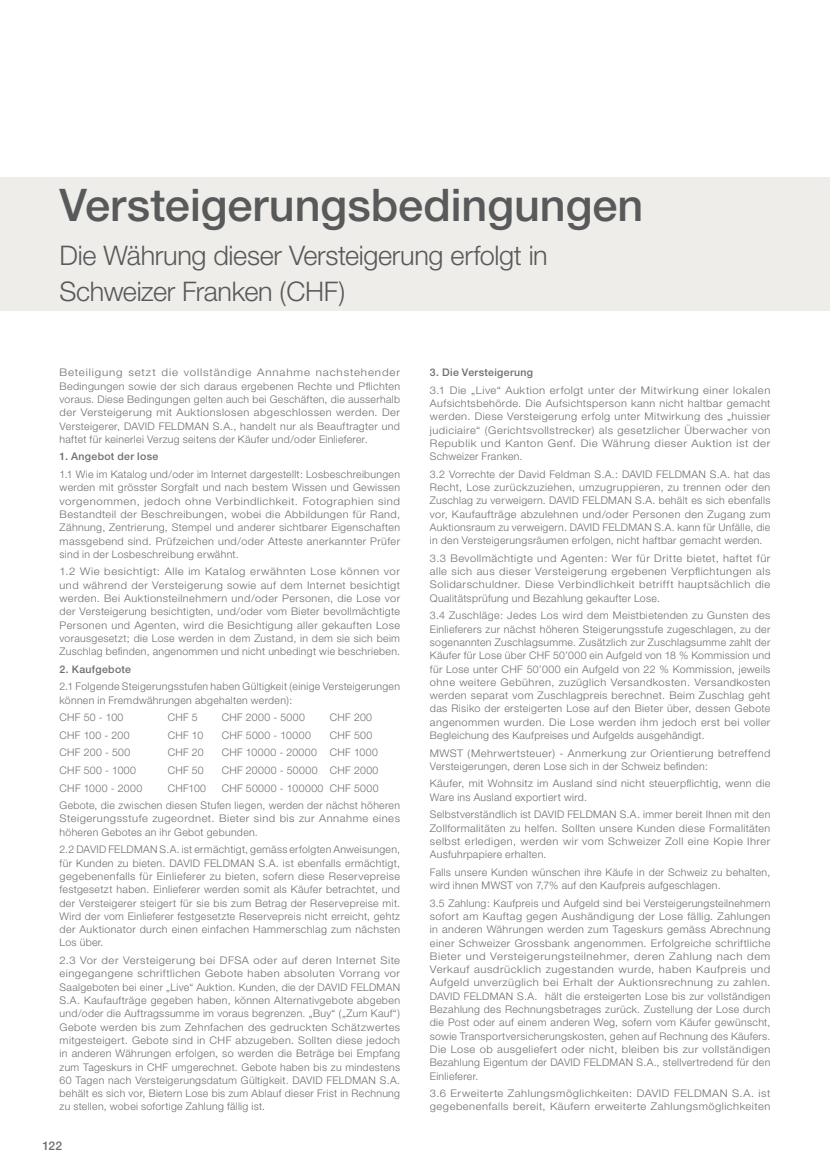
<style>
.page{position:relative;width:830px;height:1170px;background:#fff}
.page>*{position:absolute;margin:0;border:0;box-sizing:border-box;transform-origin:0 0}
.t1{font:500 45px "Helvetica Neue";color:#58595b}
.t2{font:300 27px/36px "Helvetica Neue";letter-spacing:-.015em;color:#58595b}
.t3{font:500 12px "Helvetica Neue";color:#6d6e71}
.t4{font:300 10.5px/13.4px "Helvetica Neue";letter-spacing:.03em;color:#6d6e71;text-align:justify}
.t5{font:300 10.5px/13.4px "Helvetica Neue";letter-spacing:.03em;color:#6d6e71;text-align:justify;scale:1.07 1}
.t6{font:300 10.5px/13.4px "Helvetica Neue";letter-spacing:.03em;color:#6d6e71;text-align:justify;scale:1.08 1}
.t7{font:300 10.5px/13.4px "Helvetica Neue";letter-spacing:.03em;color:#6d6e71;text-align:justify;scale:1.1 1}
.t8{font:300 10.5px/13.4px "Helvetica Neue";letter-spacing:.03em;color:#6d6e71;scale:1.06 1}
.t9{font:300 10.5px/13.4px "Helvetica Neue";letter-spacing:.03em;color:#6d6e71;scale:1.05 1}
.t10{font:500 10.5px "Helvetica Neue";letter-spacing:.03em;color:#6d6e71}
</style>
<div class="page">
<div style="left:0;top:176px;width:829px;height:134px;background:#efede9"></div>
<h1 class="t1" style="left:60px;top:178px;width:585px">Versteigerungsbedingungen</h1>
<h2 class="t2" style="left:60px;top:237px;width:489px">Die Währung dieser Versteigerung erfolgt in<br>Schweizer Franken (CHF)</h2>
<p class="t7" style="left:60px;top:365px;width:311px">Beteiligung setzt die vollständige Annahme nachstehender Bedingungen sowie der sich daraus ergebenen Rechte und Pflichten voraus. Diese Bedingungen gelten auch bei Geschäften, die ausserhalb der Versteigerung mit Auktionslosen abgeschlossen werden. Der Versteigerer, DAVID FELDMAN S.A., handelt nur als Beauftragter und haftet für keinerlei Verzug seitens der Käufer und/oder Einlieferer.</p>
<p class="t10" style="left:60px;top:450px;width:100px">1. Angebot der lose</p>
<p class="t4" style="left:60px;top:467px;width:342px">1.1 Wie im Katalog und/oder im Internet dargestellt: Losbeschreibungen werden mit grösster Sorgfalt und nach bestem Wissen und Gewissen vorgenommen, jedoch ohne Verbindlichkeit. Fotographien sind Bestandteil der Beschreibungen, wobei die Abbildungen für Rand, Zähnung, Zentrierung, Stempel und anderer sichtbarer Eigenschaften massgebend sind. Prüfzeichen und/oder Atteste anerkannter Prüfer sind in der Losbeschreibung erwähnt.</p>
<p class="t6" style="left:60px;top:564px;width:316px">1.2 Wie besichtigt: Alle im Katalog erwähnten Lose können vor und während der Versteigerung sowie auf dem Internet besichtigt werden. Bei Auktionsteilnehmern und/oder Personen, die Lose vor der Versteigerung besichtigten, und/oder vom Bieter bevollmächtigte Personen und Agenten, wird die Besichtigung aller gekauften Lose vorausgesetzt; die Lose werden in dem Zustand, in dem sie sich beim Zuschlag befinden, angenommen und nicht unbedingt wie beschrieben.</p>
<p class="t10" style="left:60px;top:662px;width:73px">2. Kaufgebote</p>
<p class="t4" style="left:60px;top:679px;width:342px">2.1 Folgende Steigerungsstufen haben Gültigkeit (einige Versteigerungen können in Fremdwährungen abgehalten werden):</p>
<p class="t4" style="left:60px;top:710px;width:65px">CHF 50 - 100</p>
<p class="t4" style="left:168px;top:710px;width:31px">CHF 5</p>
<p class="t4" style="left:222px;top:710px;width:85px">CHF 2000 - 5000</p>
<p class="t4" style="left:330px;top:710px;width:44px">CHF 200</p>
<p class="t4" style="left:60px;top:728px;width:72px">CHF 100 - 200</p>
<p class="t4" style="left:168px;top:728px;width:37px">CHF 10</p>
<p class="t4" style="left:222px;top:728px;width:90px">CHF 5000 - 10000</p>
<p class="t4" style="left:330px;top:728px;width:44px">CHF 500</p>
<p class="t4" style="left:60px;top:745px;width:72px">CHF 200 - 500</p>
<p class="t4" style="left:168px;top:745px;width:37px">CHF 20</p>
<p class="t4" style="left:222px;top:745px;width:158px">CHF 10000 - 20000 CHF 1000</p>
<p class="t4" style="left:60px;top:763px;width:78px">CHF 500 - 1000</p>
<p class="t4" style="left:168px;top:763px;width:38px">CHF 50</p>
<p class="t4" style="left:222px;top:763px;width:158px">CHF 20000 - 50000 CHF 2000</p>
<p class="t4" style="left:60px;top:780px;width:84px">CHF 1000 - 2000</p>
<p class="t4" style="left:168px;top:780px;width:40px">CHF100</p>
<p class="t4" style="left:60px;top:778px;width:342px;line-height:17.5px;text-indent:162px">CHF 50000 - 100000 CHF 5000<br>Gebote, die zwischen diesen Stufen liegen, werden der nächst höheren</p>
<p class="t8" style="left:60px;top:811px;width:322px">Steigerungsstufe zugeordnet. Bieter sind bis zur Annahme eines höheren Gebotes an ihr Gebot gebunden.</p>
<p class="t4" style="left:60px;top:842px;width:342px">2.2 DAVID FELDMAN S.A. ist ermächtigt, gemäss erfolgten Anweisungen, für Kunden zu bieten. DAVID FELDMAN S.A. ist ebenfalls ermächtigt, gegebenenfalls für Einlieferer zu bieten, sofern diese Reservepreise festgesetzt haben. Einlieferer werden somit als Käufer betrachtet, und der Versteigerer steigert für sie bis zum Betrag der Reservepreise mit.<br>Wird der vom Einlieferer festgesetzte Reservepreis nicht erreicht, gehtz der Auktionator durch einen einfachen Hammerschlag zum nächsten Los über.</p>
<p class="t5" style="left:60px;top:953px;width:319px">2.3 Vor der Versteigerung bei DFSA oder auf deren Internet Site eingegangene schriftlichen Gebote haben absoluten Vorrang vor Saalgeboten bei einer „Live“ Auktion. Kunden, die der DAVID FELDMAN S.A. Kaufaufträge gegeben haben, können Alternativgebote abgeben und/oder die Auftragssumme im voraus begrenzen. „Buy“ („Zum Kauf“)<br>Gebote werden bis zum Zehnfachen des gedruckten Schätzwertes mitgesteigert. Gebote sind in CHF abzugeben. Sollten diese jedoch in anderen Währungen erfolgen, so werden die Beträge bei Empfang zum Tageskurs in CHF umgerechnet. Gebote haben bis zu mindestens 60 Tagen nach Versteigerungsdatum Gültigkeit. DAVID FELDMAN S.A. behält es sich vor, Bietern Lose bis zum Ablauf dieser Frist in Rechnung zu stellen, wobei sofortige Zahlung fällig ist.</p>
<p class="t3" style="left:43px;top:1138px;width:21px">122</p>
<p class="t10" style="left:429px;top:366px;width:105px">3. Die Versteigerung</p>
<p class="t5" style="left:429px;top:383px;width:319px">3.1 Die „Live“ Auktion erfolgt unter der Mitwirkung einer lokalen Aufsichtsbehörde. Die Aufsichtsperson kann nicht haltbar gemacht werden. Diese Versteigerung erfolg unter Mitwirkung des „huissier judiciaire“ (Gerichtsvollstrecker) als gesetzlicher Überwacher von Republik und Kanton Genf. Die Währung dieser Auktion ist der Schweizer Franken.</p>
<p class="t4" style="left:429px;top:467px;width:342px">3.2 Vorrechte der David Feldman S.A.: DAVID FELDMAN S.A. hat das Recht, Lose zurückzuziehen, umzugruppieren, zu trennen oder den Zuschlag zu verweigern. DAVID FELDMAN S.A. behält es sich ebenfalls vor, Kaufaufträge abzulehnen und/oder Personen den Zugang zum Auktionsraum zu verweigern. DAVID FELDMAN S.A. kann für Unfälle, die in den Versteigerungsräumen erfolgen, nicht haftbar gemacht werden.</p>
<p class="t8" style="left:429px;top:551px;width:322px;text-align:justify">3.3 Bevollmächtigte und Agenten: Wer für Dritte bietet, haftet für alle sich aus dieser Versteigerung ergebenen Verpflichtungen als Solidarschuldner. Diese Verbindlichkeit betrifft hauptsächlich die Qualitätsprüfung und Bezahlung gekaufter Lose.</p>
<p class="t4" style="left:429px;top:608px;width:342px">3.4 Zuschläge: Jedes Los wird dem Meistbietenden zu Gunsten des Einlieferers zur nächst höheren Steigerungsstufe zugeschlagen, zu der sogenannten Zuschlagsumme. Zusätzlich zur Zuschlagsumme zahlt der Käufer für Lose über CHF 50’000 ein Aufgeld von 18 % Kommission und für Lose unter CHF 50’000 ein Aufgeld von 22 % Kommission, jeweils ohne weitere Gebühren, zuzüglich Versandkosten. Versandkosten werden separat vom Zuschlagpreis berechnet. Beim Zuschlag geht das Risiko der ersteigerten Lose auf den Bieter über, dessen Gebote angenommen wurden. Die Lose werden ihm jedoch erst bei voller Begleichung des Kaufpreises und Aufgelds ausgehändigt.</p>
<p class="t9" style="left:429px;top:746px;width:325px">MWST (Mehrwertsteuer) - Anmerkung zur Orientierung betreffend<br>Versteigerungen, deren Lose sich in der Schweiz befinden:</p>
<p class="t4" style="left:429px;top:776px;width:342px">Käufer, mit Wohnsitz im Ausland sind nicht steuerpflichtig, wenn die<br>Ware ins Ausland exportiert wird.</p>
<p class="t4" style="left:429px;top:807px;width:342px">Selbstverständlich ist DAVID FELDMAN S.A. immer bereit Ihnen mit den Zollformalitäten zu helfen. Sollten unsere Kunden diese Formalitäten selbst erledigen, werden wir vom Schweizer Zoll eine Kopie Ihrer Ausfuhrpapiere erhalten.</p>
<p class="t4" style="left:429px;top:865px;width:342px">Falls unsere Kunden wünschen ihre Käufe in der Schweiz zu behalten, wird ihnen MWST von 7,7% auf den Kaufpreis aufgeschlagen.</p>
<p class="t4" style="left:429px;top:895px;width:342px">3.5 Zahlung: Kaufpreis und Aufgeld sind bei Versteigerungsteilnehmern sofort am Kauftag gegen Aushändigung der Lose fällig. Zahlungen in anderen Währungen werden zum Tageskurs gemäss Abrechnung einer Schweizer Grossbank angenommen. Erfolgreiche schriftliche Bieter und Versteigerungsteilnehmer, deren Zahlung nach dem Verkauf ausdrücklich zugestanden wurde, haben Kaufpreis und Aufgeld unverzüglich bei Erhalt der Auktionsrechnung zu zahlen.<br>DAVID FELDMAN S.A. hält die ersteigerten Lose bis zur vollständigen Bezahlung des Rechnungsbetrages zurück. Zustellung der Lose durch die Post oder auf einem anderen Weg, sofern vom Käufer gewünscht, sowie Transportversicherungskosten, gehen auf Rechnung des Käufers.<br>Die Lose ob ausgeliefert oder nicht, bleiben bis zur vollständigen Bezahlung Eigentum der DAVID FELDMAN S.A., stellvertredend für den Einlieferer.</p>
<p class="t5" style="left:429px;top:1086px;width:319px">3.6 Erweiterte Zahlungsmöglichkeiten: DAVID FELDMAN S.A. ist gegebenenfalls bereit, Käufern erweiterte Zahlungsmöglichkeiten</p>
</div>
